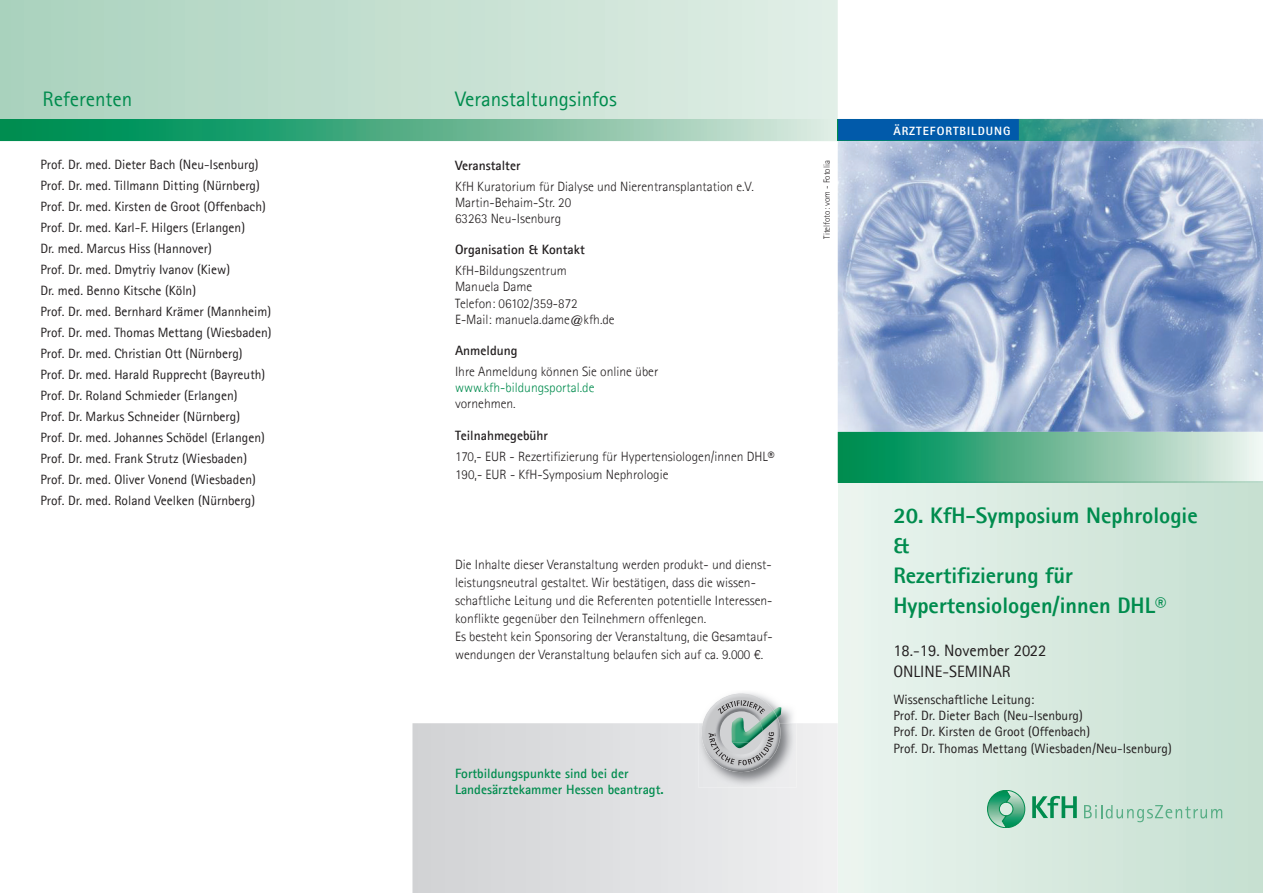
<style>
.page{position:relative;width:1263px;height:893px;background:#fff}
.page>*{position:absolute;margin:0;border:0;box-sizing:border-box;transform-origin:0 0}
.t1{font:800 22.5px/30px "Agfa Rotis Sans Serif";color:#008c4e}
.t2{font:21px "Agfa Rotis Sans Serif";color:#008c4e}
.t3{font:16.5px/21px "Agfa Rotis Sans Serif";color:#231f20}
.t4{font:13.5px/21px "Agfa Rotis Sans Serif";color:#231f20}
.t5{font:300 13.5px/18px "Agfa Rotis Sans Serif";color:#231f20}
.t6{font:700 13.5px/16.2px "Agfa Rotis Sans Serif";color:#008c4e}
.t7{font:700 13.5px "Agfa Rotis Sans Serif";color:#231f20}
.t8{font:300 13.5px "Agfa Rotis Sans Serif";color:#008c4e}
.t9{font:800 12px "Agfa Rotis Sans Serif";letter-spacing:.08em;color:#fff}
.t10{font:300 9px "Agfa Rotis Sans Serif";color:#231f20}
</style>
<div class="page">
<svg style="left:0;top:0;width:838px;height:119px;background:#c5dfd1"></svg>
<img style="left:0;top:119px;width:838px;height:22px">
<img style="left:838px;top:119px;width:425px;height:313px">
<div style="left:838px;top:483px;width:425px;height:410px;background:linear-gradient(to right,#ebf5ef,#c5dfd0)"></div>
<svg style="left:838px;top:432px;width:425px;height:49px;background:#69b997"></svg>
<img style="left:838px;top:481px;width:425px;height:2px">
<div style="left:838px;top:119px;width:181px;height:21px;background:#015aaa"></div>
<svg style="left:1032px;top:796px;width:45px;height:22px"></svg>
<svg style="left:987px;top:790px;width:38px;height:38px"></svg>
<svg style="left:1084px;top:805px;width:138px;height:17px;background:#b6d9c7"></svg>
<svg style="left:412px;top:723px;width:426px;height:170px;background:#dfe0e1"></svg>
<img style="left:698px;top:692px;width:99px;height:95px">
<img style="left:769px;top:694px;width:1px;height:12px">
<img style="left:702px;top:694px;width:67px;height:47px">
<img style="left:778px;top:723px;width:2px;height:22px">
<img style="left:712px;top:765px;width:58px;height:7px">
<img style="left:703px;top:706px;width:75px;height:53px">
<svg style="left:718px;top:700px;width:47px;height:14px"></svg>
<svg style="left:708px;top:732px;width:66px;height:33px;background:#b4b4b6"></svg>
<img style="left:732px;top:743px;width:17px;height:5px">
<img style="left:731px;top:717px;width:32px;height:26px">
<svg style="left:773px;top:707px;width:8px;height:16px"></svg>
<img style="left:760px;top:710px;width:17px;height:21px">
<h2 class="t2" style="left:43px;top:87px;width:91px">Referenten</h2>
<h2 class="t2" style="left:455px;top:87px;width:163px">Veranstaltungsinfos</h2>
<p class="t4" style="left:40px;top:154px;width:233px">Prof. Dr. med. Dieter Bach (Neu-Isenburg)<br>Prof. Dr. med. Tillmann Ditting (Nürnberg)<br>Prof. Dr. med. Kirsten de Groot (Offenbach)<br>Prof. Dr. med. Karl-F. Hilgers (Erlangen)<br>Dr. med. Marcus Hiss (Hannover)<br>Prof. Dr. med. Dmytriy Ivanov (Kiew)<br>Dr. med. Benno Kitsche (Köln)<br>Prof. Dr. med. Bernhard Krämer (Mannheim)<br>Prof. Dr. med. Thomas Mettang (Wiesbaden)<br>Prof. Dr. med. Christian Ott (Nürnberg)<br>Prof. Dr. med. Harald Rupprecht (Bayreuth)<br>Prof. Dr. Roland Schmieder (Erlangen)<br>Prof. Dr. Markus Schneider (Nürnberg)<br>Prof. Dr. med. Johannes Schödel (Erlangen)<br>Prof. Dr. med. Frank Strutz (Wiesbaden)<br>Prof. Dr. med. Oliver Vonend (Wiesbaden)<br>Prof. Dr. med. Roland Veelken (Nürnberg)</p>
<p class="t7" style="left:455px;top:156px;width:67px">Veranstalter</p>
<p class="t5" style="left:455px;top:178px;width:300px;line-height:16.2px">KfH Kuratorium für Dialyse und Nierentransplantation e.V.<br>Martin-Behaim-Str. 20<br>63263 Neu-Isenburg</p>
<p class="t7" style="left:455px;top:241px;width:131px">Organisation &amp; Kontakt</p>
<p class="t5" style="left:455px;top:263px;width:161px;line-height:16.2px">KfH-Bildungszentrum<br>Manuela Dame<br>Telefon: 06102/359-872<br>E-Mail: manuela.dame@kfh.de</p>
<p class="t7" style="left:455px;top:342px;width:64px">Anmeldung</p>
<p class="t5" style="left:455px;top:362px;width:205px">Ihre Anmeldung können Sie online über</p>
<p class="t8" style="left:455px;top:380px;width:141px">www.kfh-bildungsportal.de</p>
<p class="t5" style="left:455px;top:395px;width:62px">vornehmen.</p>
<p class="t7" style="left:455px;top:426px;width:94px">Teilnahmegebühr</p>
<p class="t5" style="left:455px;top:447px;width:321px">170,- EUR - Rezertifizierung für Hypertensiologen/innen DHL®<br>190,- EUR - KfH-Symposium Nephrologie</p>
<p class="t5" style="left:455px;top:555px;width:319px">Die Inhalte dieser Veranstaltung werden produkt- und dienst&shy;leistungsneutral gestaltet. Wir bestätigen, dass die wissen&shy;schaftliche Leitung und die Referenten potentielle Interessen&shy;konflikte gegenüber den Teilnehmern offenlegen.<br>Es besteht kein Sponsoring der Veranstaltung, die Gesamtauf&shy;wendungen der Veranstaltung belaufen sich auf ca. 9.000 €.</p>
<p class="t6" style="left:455px;top:765px;width:210px">Fortbildungspunkte sind bei der<br>Landesärztekammer Hessen beantragt.</p>
<p class="t10" style="left:821px;top:239px;width:80px;rotate:-90deg">Titelfoto: vom - Fotolia</p>
<p class="t9" style="left:893px;top:123px;width:119px">ÄRZTEFORTBILDUNG</p>
<h1 class="t1" style="left:893px;top:500px;width:306px">20. KfH-Symposium Nephrologie &amp;<br>Rezertifizierung für<br>Hypertensiologen/innen DHL®</h1>
<p class="t3" style="left:893px;top:640px;width:155px">18.-19. November 2022<br>ONLINE-SEMINAR</p>
<p class="t4" style="left:893px;top:691px;width:280px;line-height:16.2px">Wissenschaftliche Leitung:<br>Prof. Dr. Dieter Bach (Neu-Isenburg)<br>Prof. Dr. Kirsten de Groot (Offenbach)<br>Prof. Dr. Thomas Mettang (Wiesbaden/Neu-Isenburg)</p>
</div>
